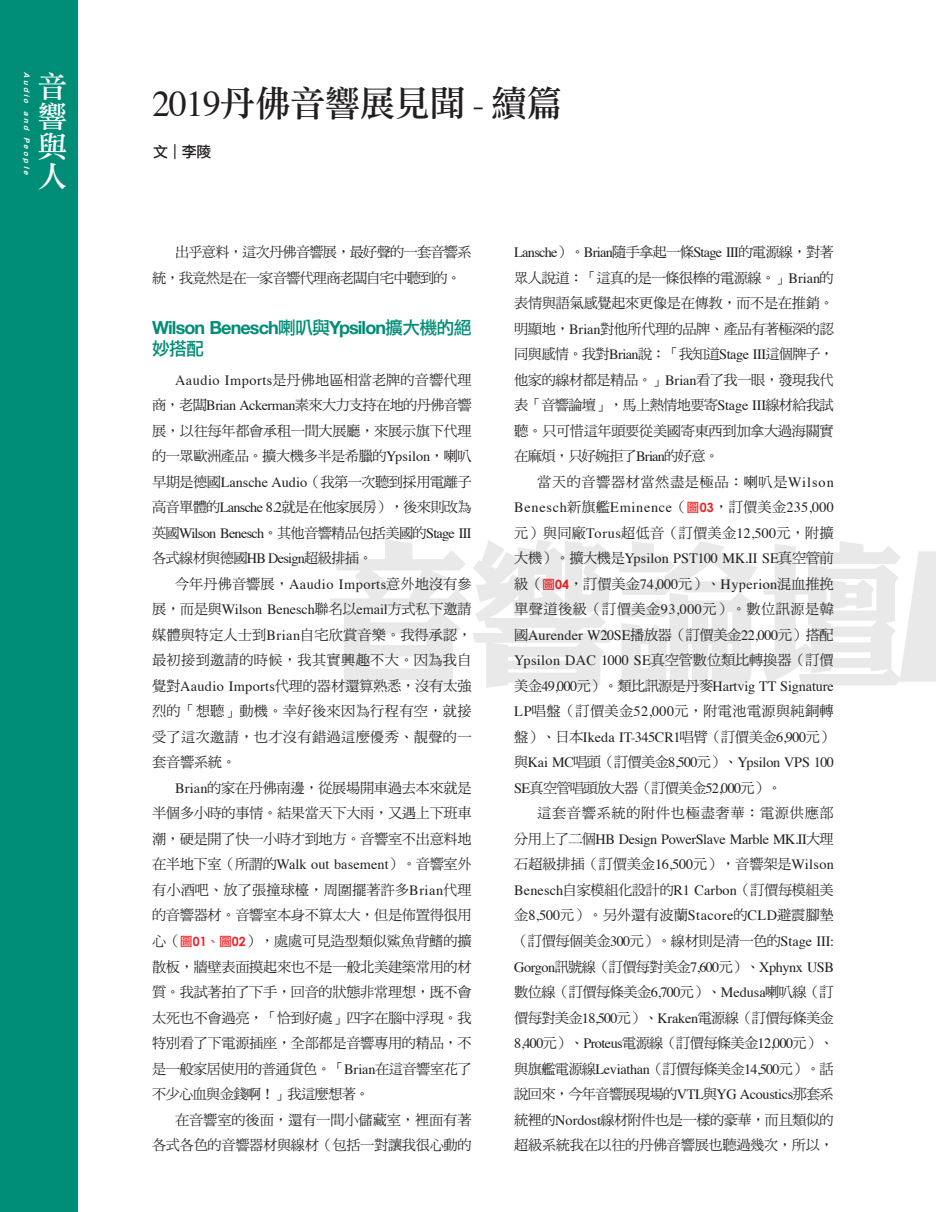
<style>
.page{position:relative;width:936px;height:1212px;background:#fff}
.page>*{position:absolute;margin:0;border:0;box-sizing:border-box;transform-origin:0 0}
.t1{font:157.5px "DF Li King Hei Std W8";color:#231f20;scale:.94 1}
.標題{font:36px "DF Li Song Std W5";letter-spacing:-.03em;color:#231f20}
.t2{font:30px/30px "DF Li Song Std W5";color:#fff;text-align:justify}
.內標{font:700 18px/21px "Helvetica Neue";letter-spacing:-.05em;color:#008d77}
.作者{font:15px "DF Li Hei Std W5";color:#231f20}
.內文{font:14.25px/25.5px "DF Ming Std W5";letter-spacing:-.04em;color:#231f20;text-align:justify}
.內文-2{font:14.25px/25.5px "Times";letter-spacing:-.01em;color:#231f20;text-align:justify}
.內文-3{font:14.25px/25.5px "DF Ming Std W5";letter-spacing:-.06em;color:#231f20}
.t3{font:italic 700 7.65px "Helvetica Neue";color:#fff}
.s1{font-family:"Times"}
.s2{font-family:"DF Li Hei Std W5";font-weight:400}
.s3{font-family:"DF Li Hei Std W5";font-size:12.75px;color:#ee2123}
.s4{font-family:"Century Gothic";font-weight:700;font-size:12.75px;color:#ee2123}
.s5{font-family:"DF Ming Std W5"}
</style>
<div class="page">
<div style="left:0;top:0;width:78px;height:1212px;background:#008d77"></div>
<p class="t3" style="left:33px;top:72px;width:107px;rotate:90deg">Audio and People</p>
<p class="t2" style="left:38px;top:71px;width:30px">音響與人</p>
<p class="標題" style="left:152px;top:84px;width:411px"><span class="s1">2019</span>丹佛音響展見聞 <span class="s1">-</span> 續篇</p>
<p class="作者" style="left:153px;top:144px;width:60px">文｜李陵</p>
<p class="內文-3" style="left:152px;top:239px;width:321px;text-indent:23px">出乎意料，這次丹佛音響展，最好聲的一套音響系統，我竟然是在一家音響代理商老闆自宅中聽到的。</p>
<p class="內標" style="left:152px;top:317px;width:321px">Wilson Benesch<span class="s2">喇叭與</span>Ypsilon<span class="s2">擴大機的絕妙搭配</span></p>
<p class="內文" style="left:152px;top:366px;width:321px;text-indent:23px"><span class="s1">Aaudio Imports</span>是丹佛地區相當老牌的音響代理商，老闆<span class="s1">Brian Ackerman</span>素來大力支持在地的丹佛音響展，以往每年都會承租一間大展廳，來展示旗下代理的一眾歐洲產品。擴大機多半是希臘的<span class="s1">Ypsilon</span>，喇叭早期是德國<span class="s1">Lansche Audio</span>（我第一次聽到採用電離子高音單體的<span class="s1">Lansche 8.2</span>就是在他家展房），後來則改為英國<span class="s1">Wilson Benesch</span>。其他音響精品包括美國的<span class="s1">Stage III</span>各式線材與德國<span class="s1">HB Design</span>超級排插。</p>
<p class="內文" style="left:152px;top:571px;width:321px;text-indent:23px">今年丹佛音響展，<span class="s1">Aaudio Imports</span>意外地沒有參展，而是與<span class="s1">Wilson Benesch</span>聯名以<span class="s1">email</span>方式私下邀請媒體與特定人士到<span class="s1">Brian</span>自宅欣賞音樂。我得承認，最初接到邀請的時候，我其實興趣不大。因為我自覺對<span class="s1">Aaudio Imports</span>代理的器材還算熟悉，沒有太強烈的「想聽」動機。幸好後來因為行程有空，就接受了這次邀請，也才沒有錯過這麼優秀、靚聲的一套音響系統。</p>
<p class="內文" style="left:152px;top:775px;width:321px;text-indent:23px"><span class="s1">Brian</span>的家在丹佛南邊，從展場開車過去本來就是半個多小時的事情。結果當天下大雨，又遇上下班車潮，硬是開了快一小時才到地方。音響室不出意料地在半地下室（所謂的<span class="s1">Walk out basement</span>）。音響室外有小酒吧、放了張撞球檯，周圍擺著許多<span class="s1">Brian</span>代理的音響器材。音響室本身不算太大，但是佈置得很用心（<span class="s3">圖</span><span class="s4">01</span><span class="s3">、圖</span><span class="s4">02</span>），處處可見造型類似鯊魚背鰭的擴散板，牆壁表面摸起來也不是一般北美建築常用的材質。我試著拍了下手，回音的狀態非常理想，既不會太死也不會過亮，「恰到好處」四字在腦中浮現。我特別看了下電源插座，全部都是音響專用的精品，不是一般家居使用的普通貨色。「<span class="s1">Brian</span>在這音響室花了不少心血與金錢啊！」我這麼想著。</p>
<p class="內文" style="left:152px;top:1106px;width:321px;text-align:right">在音響室的後面，還有一間小儲藏室，裡面有著<br>各式各色的音響器材與線材（包括一對讓我很心動的</p>
<p class="內文" style="left:514px;top:239px;width:321px"><span class="s1">Lansche</span>）。<span class="s1">Brian</span>隨手拿起一條<span class="s1">Stage III</span>的電源線，對著眾人說道：「這真的是一條很棒的電源線。」<span class="s1">Brian</span>的表情與語氣感覺起來更像是在傳教，而不是在推銷。明顯地，<span class="s1">Brian</span>對他所代理的品牌、產品有著極深的認同與感情。我對<span class="s1">Brian</span>說：「我知道<span class="s1">Stage III</span>這個牌子，他家的線材都是精品。」<span class="s1">Brian</span>看了我一眼，發現我代表「音響論壇」，馬上熱情地要寄<span class="s1">Stage III</span>線材給我試聽。只可惜這年頭要從美國寄東西到加拿大過海關實在麻煩，只好婉拒了<span class="s1">Brian</span>的好意。</p>
<p class="內文-2" style="left:514px;top:468px;width:321px;text-indent:23px"><span class="s5">當天的音響器材當然盡是極品：喇叭是</span>Wilson Benesch<span class="s5">新旗艦</span>Eminence<span class="s5">（</span><span class="s3">圖</span><span class="s4">03</span><span class="s5">，訂價美金</span>235,000<span class="s5">元）與同廠</span>Torus<span class="s5">超低音（訂價美金</span>12,500<span class="s5">元，附擴大機）。擴大機是</span>Ypsilon PST100 MK.II SE<span class="s5">真空管前級（</span><span class="s3">圖</span><span class="s4">04</span><span class="s5">，訂價美金</span>74,000<span class="s5">元）、</span>Hyperion<span class="s5">混血推挽單聲道後級（訂價美金</span>93,000<span class="s5">元）。數位訊源是韓國</span>Aurender W20SE<span class="s5">播放器（訂價美金</span>22,000<span class="s5">元）搭配</span>Ypsilon DAC 1000 SE<span class="s5">真空管數位類比轉換器（訂價美金</span>49,000<span class="s5">元）。類比訊源是丹麥</span>Hartvig TT Signature LP<span class="s5">唱盤（訂價美金</span>52,000<span class="s5">元，附電池電源與純銅轉盤）、日本</span>Ikeda IT-345CR1<span class="s5">唱臂（訂價美金</span>6,900<span class="s5">元）與</span>Kai MC<span class="s5">唱頭（訂價美金</span>8,500<span class="s5">元）、</span>Ypsilon VPS 100<br>SE<span class="s5">真空管唱頭放大器（訂價美金</span>52,000<span class="s5">元）。</span></p>
<p class="內文" style="left:514px;top:800px;width:321px;text-indent:23px">這套音響系統的附件也極盡奢華：電源供應部分用上了二個<span class="s1">HB Design PowerSlave Marble MK.II</span>大理石超級排插（訂價美金<span class="s1">16,500</span>元），音響架是<span class="s1">Wilson Benesch</span>自家模組化設計的<span class="s1">R1 Carbon</span>（訂價每模組美金<span class="s1">8,500</span>元）。另外還有波蘭<span class="s1">Stacore</span>的<span class="s1">CLD</span>避震腳墊（訂價每個美金<span class="s1">300</span>元）。線材則是清一色的<span class="s1">Stage III:<br>Gorgon</span>訊號線（訂價每對美金<span class="s1">7,600</span>元）、<span class="s1">Xphynx USB</span>數位線（訂價每條美金<span class="s1">6,700</span>元）、<span class="s1">Medusa</span>喇叭線（訂價每對美金<span class="s1">18,500</span>元）、<span class="s1">Kraken</span>電源線（訂價每條美金<span class="s1">8,400</span>元）、<span class="s1">Proteus</span>電源線（訂價每條美金<span class="s1">12,000</span>元）、與旗艦電源線<span class="s1">Leviathan</span>（訂價每條美金<span class="s1">14,500</span>元）。話說回來，今年音響展現場的<span class="s1">VTL</span>與<span class="s1">YG Acoustics</span>那套系統裡的<span class="s1">Nordost</span>線材附件也是一樣的豪華，而且類似的超級系統我在以往的丹佛音響展也聽過幾次，所以，</p>
<h1 class="t1" style="left:326px;top:529px;width:617px">音響論壇</h1>
</div>
